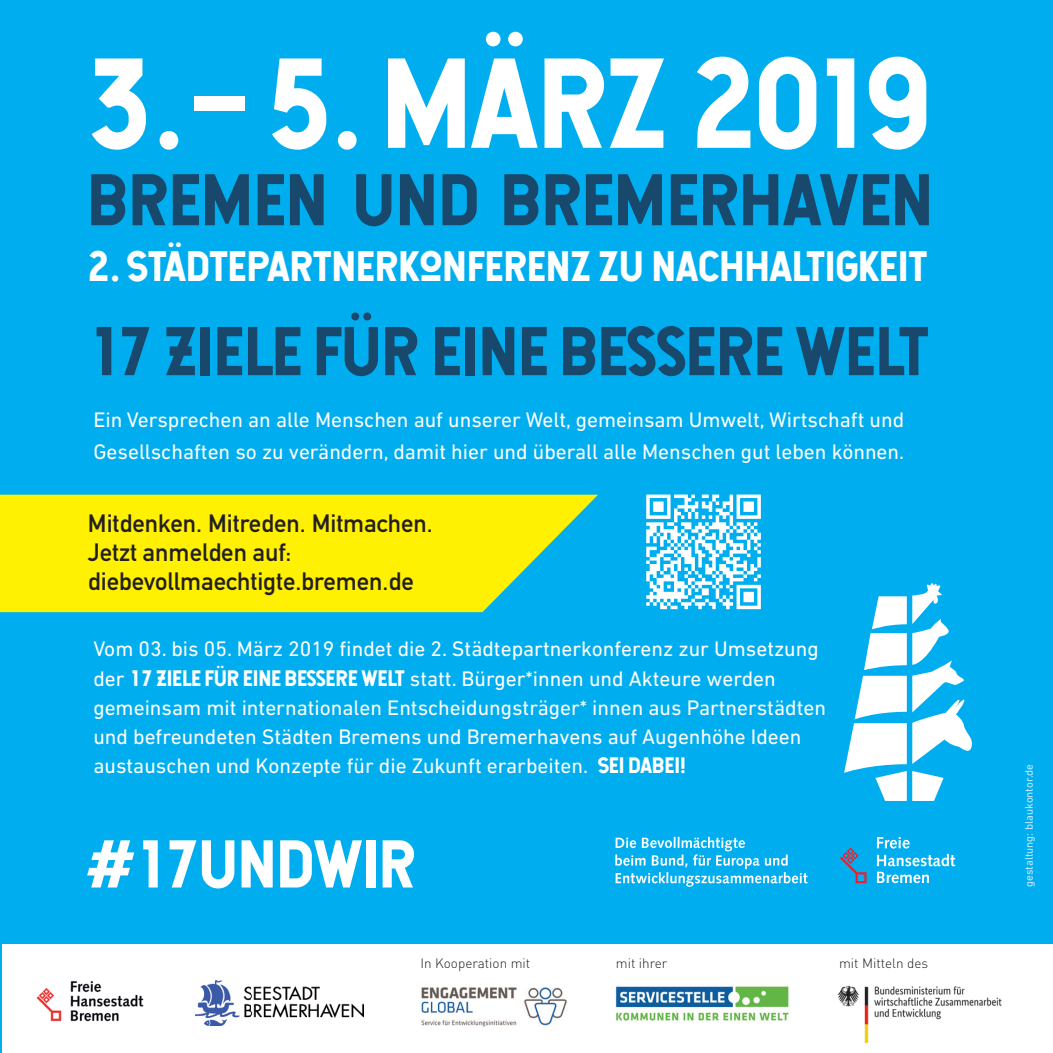
<style>
.page{position:relative;width:1053px;height:1053px;background:#fff}
.page>*{position:absolute;margin:0;border:0;box-sizing:border-box;transform-origin:0 0}
.t1{font:121.95px "Hansief";letter-spacing:-.01em;color:#fff}
.t2{font:69.75px "Hansief";letter-spacing:.01em;color:#18486b}
.t3{font:65.7px "Hansief";color:#18486b}
.t4{font:64.35px "Hansief";color:#fff}
.t5{font:40.73px "Hansief";letter-spacing:.005em;color:#fff}
.t6{font:700 24.75px/29.2px "DIN Alternate";color:#231f20}
.t7{font:21.38px/29.2px "DIN Next LT Pro";color:#fff}
.t8{font:300 13.5px "DIN Pro";color:#231f20}
.t9{font:11.25px "DIN Next LT Pro";color:#c6eafa}
.s1{font-family:"Hansief"}
</style>
<div class="page">
<div style="left:2px;top:0;width:1050px;height:1052px;background:#00aeef"></div>
<svg style="left:0;top:494px;width:598px;height:118px;background:#e5ea19"></svg>
<svg style="left:876px;top:837px;width:79px;height:46px"></svg>
<svg style="left:840px;top:847px;width:26px;height:36px"></svg>
<svg style="left:615px;top:836px;width:192px;height:50px"></svg>
<svg style="left:844px;top:596px;width:62px;height:204px"></svg>
<svg style="left:912px;top:771px;width:31px;height:29px"></svg>
<svg style="left:912px;top:583px;width:59px;height:180px"></svg>
<svg style="left:646px;top:494px;width:114px;height:115px"></svg>
<div style="left:2px;top:944px;width:1050px;height:108px;background:#fff"></div>
<img style="left:421px;top:987px;width:146px;height:40px">
<img style="left:615px;top:986px;width:174px;height:35px">
<img style="left:837px;top:985px;width:165px;height:59px">
<img style="left:36px;top:981px;width:108px;height:41px">
<img style="left:195px;top:980px;width:169px;height:45px">
<h1 class="t1" style="left:88px;top:26px;width:844px">3. –5. MÄRZ 2019</h1>
<h2 class="t2" style="left:88px;top:155px;width:847px">BREMEN UND BREMERHAVEN</h2>
<h3 class="t5" style="left:88px;top:240px;width:841px">2. STÄDTEPARTNERKONFERENZ ZU NACHHALTIGKEIT</h3>
<h3 class="t3" style="left:88px;top:309px;width:842px">17 ZIELE FÜR EINE BESSERE WELT</h3>
<p class="t7" style="left:93px;top:404px;width:812px;line-height:31.5px">Ein Versprechen an alle Menschen auf unserer Welt, gemeinsam Umwelt, Wirtschaft und<br>Gesellschaften so zu verändern, damit hier und überall alle Menschen gut leben können.</p>
<p class="t6" style="left:88px;top:506px;width:346px">Mitdenken. Mitreden. Mitmachen.<br>Jetzt anmelden auf: diebevollmaechtigte.bremen.de</p>
<p class="t7" style="left:93px;top:634px;width:734px">Vom 03. bis 05. März 2019 findet die 2. Städtepartnerkonferenz zur Umsetzung der <span class="s1">17 ZIELE FÜR EINE BESSERE WELT</span> statt. Bürger*innen und Akteure werden gemeinsam mit internationalen Entscheidungsträger* innen aus Partnerstädten und befreundeten Städten Bremens und Bremerhavens auf Augenhöhe Ideen austauschen und Konzepte für die Zukunft erarbeiten. <span class="s1">SEI DABEI!</span></p>
<h3 class="t4" style="left:88px;top:823px;width:330px">#17UNDWIR</h3>
<p class="t8" style="left:420px;top:954px;width:111px">In Kooperation mit</p>
<p class="t8" style="left:616px;top:954px;width:53px">mit ihrer</p>
<p class="t8" style="left:839px;top:954px;width:91px">mit Mitteln des</p>
<p class="t9" style="left:1022px;top:886px;width:125px;rotate:-90deg">gestaltung: blaukontor.de</p>
</div>
